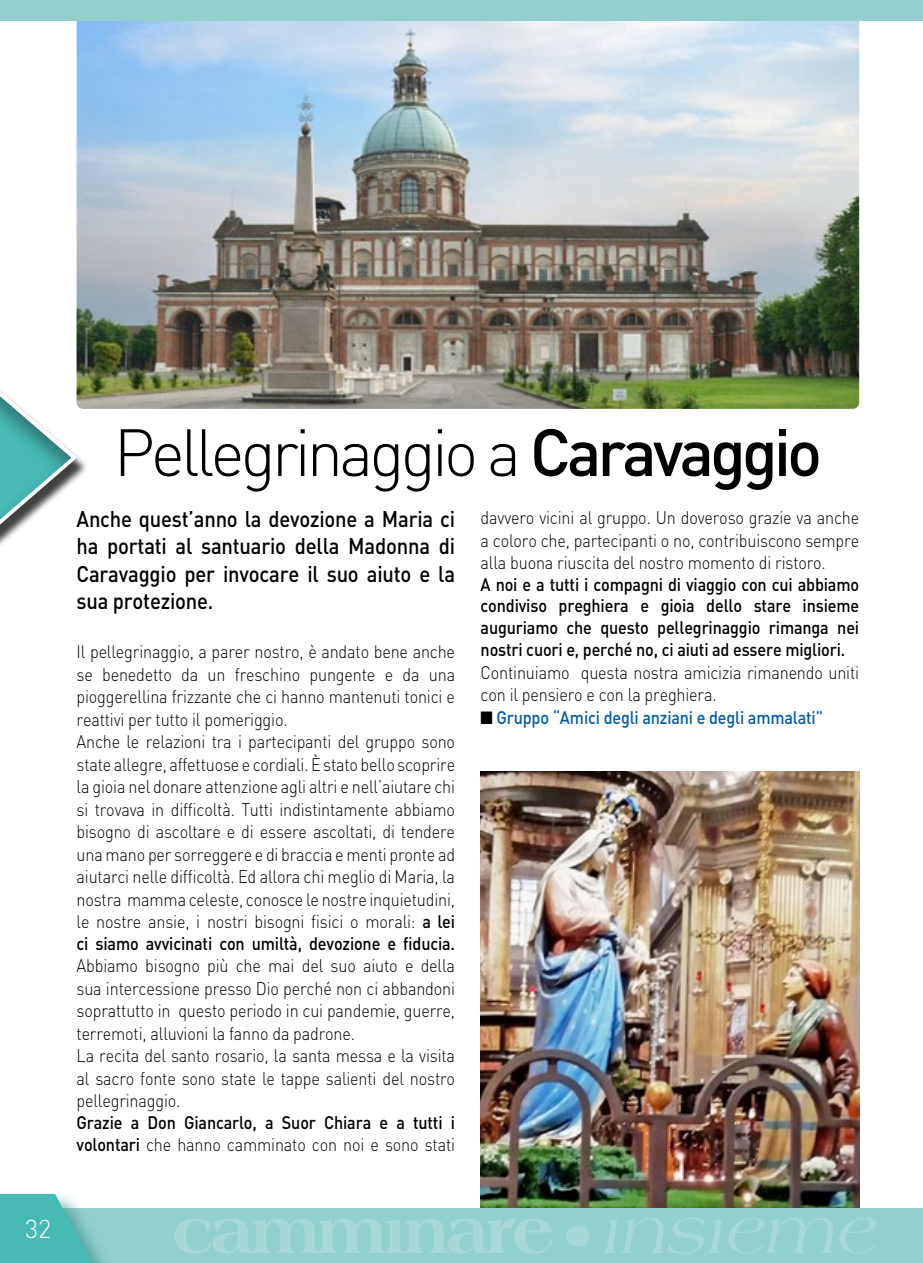
<style>
.page{position:relative;width:923px;height:1263px;background:#fff}
.page>*{position:absolute;margin:0;border:0;box-sizing:border-box;transform-origin:0 0}
.t1{font:300 65.7px "DIN Pro";letter-spacing:-.06em;color:#000}
.t2{font:300 25.5px "DIN Pro";color:#fff}
.t3{font:500 22.5px/27px "DIN Pro";letter-spacing:-.01em;color:#000;text-align:justify;scale:.9 1}
.t4{font:300 18px/22.5px "DIN Pro";letter-spacing:-.01em;color:#000;scale:.9 1}
.t5{font:500 18px/21.9px "DIN Pro";letter-spacing:-.01em;color:#000;scale:.9 1}
.t6{font:500 18px "DIN Pro";letter-spacing:-.01em;color:#005da9;scale:.9 1}
.s1{font-weight:500}
.s2{font-weight:300}
.s3{color:#000}
</style>
<div class="page">
<img style="left:77px;top:208px;width:782px;height:201px">
<div style="left:0;top:361px;width:88px;height:205px;background:#000;opacity:.75"></div>
<svg style="left:0;top:361px;width:80px;height:205px"></svg>
<img style="left:480px;top:771px;width:379px;height:437px">
<div style="left:139px;top:1208px;width:784px;height:55px;background:#92cfcd"></div>
<div style="left:566px;top:1226px;width:23px;height:21px;background:#a7d8d6;border-radius:50%"></div>
<svg style="left:174px;top:1218px;width:379px;height:36px"></svg>
<svg style="left:602px;top:1218px;width:274px;height:36px"></svg>
<div style="left:0;top:1189px;width:139px;height:74px;background:#38918e;opacity:.75"></div>
<svg style="left:0;top:1194px;width:116px;height:69px"></svg>
<svg style="left:0;top:0;width:923px;height:208px"></svg>
<h1 class="t1" style="left:114px;top:408px;width:710px">Pellegrinaggio a <span class="s1">Caravaggio</span></h1>
<p class="t3" style="left:77px;top:505px;width:422px">Anche quest’anno la devozione a Maria ci ha portati al santuario della Madonna di Caravaggio per invocare il suo aiuto e la sua protezione.</p>
<p class="t4" style="left:77px;top:639px;width:422px">Il pellegrinaggio, a parer nostro, è andato bene anche se benedetto da un freschino pungente e da una pioggerellina frizzante che ci hanno mantenuti tonici e reattivi per tutto il pomeriggio.<br>Anche le relazioni tra i partecipanti del gruppo sono state allegre, affettuose e cordiali. È stato bello scoprire la gioia nel donare attenzione agli altri e nell’aiutare chi si trovava in difficoltà. Tutti indistintamente abbiamo bisogno di ascoltare e di essere ascoltati, di tendere una mano per sorreggere e di braccia e menti pronte ad aiutarci nelle difficoltà. Ed allora chi meglio di Maria, la nostra mamma celeste, conosce le nostre inquietudini, le nostre ansie, i nostri bisogni fisici o morali: <span class="s1">a lei ci siamo avvicinati con umiltà, devozione e fiducia.</span></p>
<p class="t4" style="left:77px;top:954px;width:422px">Abbiamo bisogno più che mai del suo aiuto e della sua intercessione presso Dio perché non ci abbandoni soprattutto in questo periodo in cui pandemie, guerre, terremoti, alluvioni la fanno da padrone.<br>La recita del santo rosario, la santa messa e la visita al sacro fonte sono state le tappe salienti del nostro pellegrinaggio.</p>
<p class="t5" style="left:77px;top:1110px;width:422px;line-height:22.5px">Grazie a Don Giancarlo, a Suor Chiara e a tutti i volontari <span class="s2">che hanno camminato con noi e sono stati</span></p>
<p class="t4" style="left:480px;top:506px;width:422px;text-align:justify">davvero vicini al gruppo. Un doveroso grazie va anche a coloro che, partecipanti o no, contribuiscono sempre alla buona riuscita del nostro momento di ristoro.</p>
<p class="t5" style="left:480px;top:572px;width:422px;text-align:justify">A noi e a tutti i compagni di viaggio con cui abbiamo condiviso preghiera e gioia dello stare insieme auguriamo che questo pellegrinaggio rimanga nei nostri cuori e, perché no, ci aiuti ad essere migliori.</p>
<p class="t4" style="left:480px;top:660px;width:422px">Continuiamo questa nostra amicizia rimanendo uniti con il pensiero e con la preghiera.</p>
<p class="t6" style="left:480px;top:705px;width:382px"><span class="s3">■</span> Gruppo “Amici degli anziani e degli ammalati”</p>
<h2 class="t2" style="left:25px;top:1211px;width:28px">32</h2>
</div>
